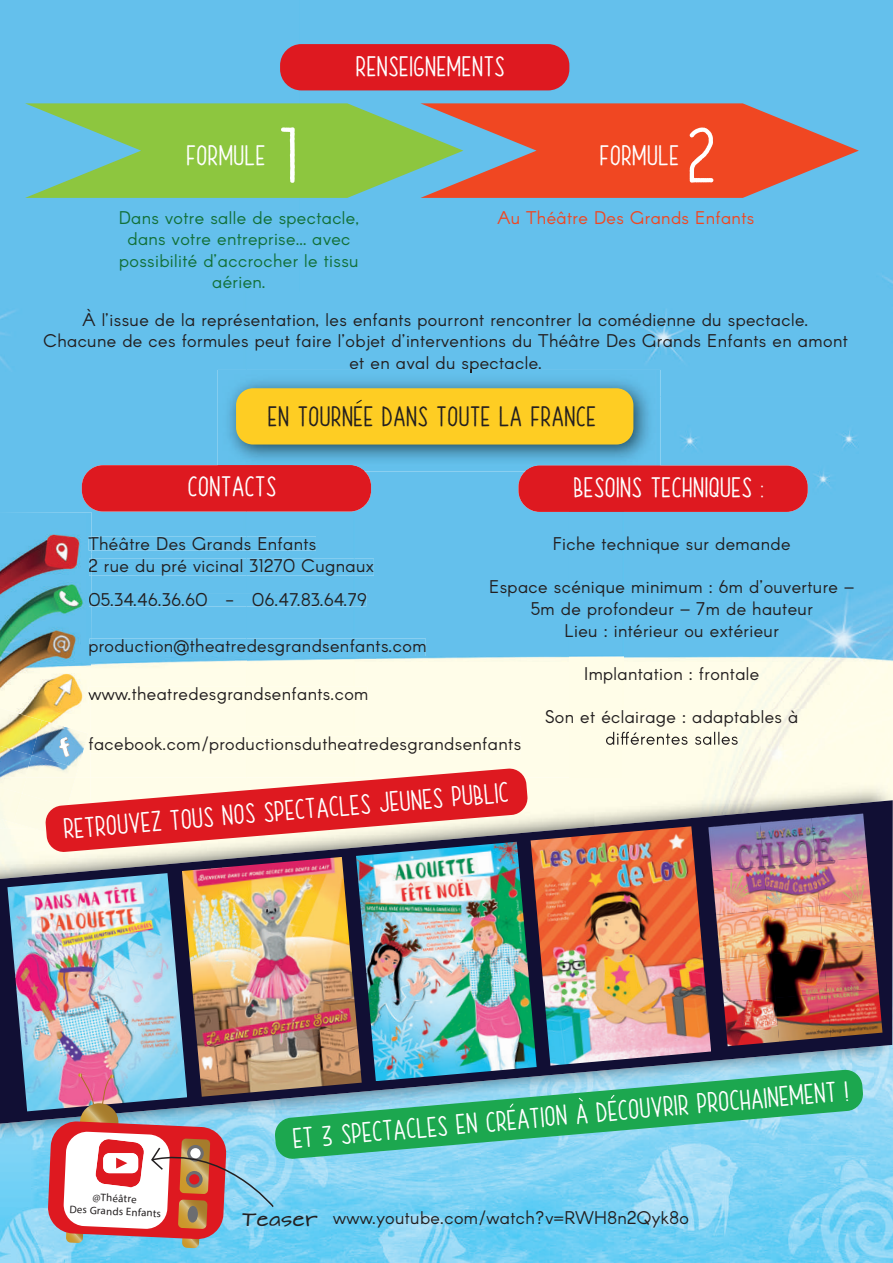
<style>
.page{position:relative;width:893px;height:1263px;background:#fff}
.page>*{position:absolute;margin:0;border:0;box-sizing:border-box;transform-origin:0 0}
.t1{font:78px "Rain Day";color:#fff}
.t2{font:28.5px "Rain Day";letter-spacing:.02em;color:#fff}
.t3{font:28.35px "Rain Day";color:#fff}
.t4{font:28.35px "Rain Day";letter-spacing:.02em;color:#231f20}
.t5{font:18px/21.6px "Arcon";letter-spacing:.02em;color:#231f20;text-align:center}
.t6{font:18px/21.6px "Arcon";letter-spacing:.02em;color:#127039;text-align:center}
.t7{font:18px "Arcon";letter-spacing:.02em;color:#f04722}
.t8{font:18px "Architects Daughter";letter-spacing:.015em;color:#231f20}
.t9{font:10.95px/13px "Myriad Pro";color:#231f20;text-align:center}
</style>
<div class="page">
<div style="left:0;top:0;width:893px;height:291px;background:#64c0ec"></div>
<div style="left:0;top:291px;width:246px;height:262px;background:#64c0ec"></div>
<div style="left:246px;top:291px;width:647px;height:105px;background:#64c0ec"></div>
<img style="left:624px;top:396px;width:269px;height:381px">
<img style="left:354px;top:471px;width:215px;height:306px">
<img style="left:246px;top:511px;width:109px;height:257px">
<img style="left:569px;top:512px;width:55px;height:265px">
<img style="left:0;top:1150px;width:893px;height:113px">
<img style="left:92px;top:553px;width:155px;height:215px">
<div style="left:92px;top:537px;width:224px;height:13px;background:#64c0ec"></div>
<div style="left:92px;top:559px;width:282px;height:17px;background:#64c0ec"></div>
<div style="left:92px;top:687px;width:275px;height:17px;background:#fffde8"></div>
<div style="left:92px;top:639px;width:334px;height:17px;background:#64c0ec"></div>
<div style="left:92px;top:593px;width:274px;height:13px;background:#64c0ec"></div>
<div style="left:350px;top:356px;width:191px;height:14px;background:#64c0ec"></div>
<div style="left:92px;top:736px;width:429px;height:17px;background:#fffde8"></div>
<svg style="left:25px;top:103px;width:834px;height:95px;background:#a9935b"></svg>
<svg style="left:606px;top:731px;width:132px;height:14px;background:#ceccbc"></svg>
<div style="left:280px;top:44px;width:289px;height:46px;background:#de1920;border-radius:21px"></div>
<div style="left:82px;top:465px;width:289px;height:46px;background:#de1920;border-radius:21px"></div>
<div style="left:518px;top:466px;width:290px;height:46px;background:#de1920;border-radius:21px"></div>
<img style="left:0;top:512px;width:92px;height:256px">
<svg style="left:89px;top:537px;width:2px;height:13px"></svg>
<svg style="left:89px;top:559px;width:2px;height:17px"></svg>
<svg style="left:88px;top:692px;width:3px;height:7px"></svg>
<svg style="left:90px;top:639px;width:1px;height:17px"></svg>
<svg style="left:89px;top:593px;width:2px;height:13px"></svg>
<svg style="left:89px;top:736px;width:2px;height:17px"></svg>
<img style="left:0;top:755px;width:25px;height:22px">
<img style="left:25px;top:755px;width:20px;height:22px">
<img style="left:0;top:708px;width:42px;height:47px">
<img style="left:32px;top:720px;width:56px;height:48px">
<img style="left:59px;top:737px;width:11px;height:20px">
<img style="left:0;top:1128px;width:47px;height:22px">
<svg style="left:0;top:800px;width:893px;height:328px;background:#7d8593"></svg>
<img style="left:7px;top:873px;width:175px;height:238px">
<img style="left:182px;top:857px;width:174px;height:216px">
<img style="left:356px;top:842px;width:181px;height:227px">
<img style="left:531px;top:826px;width:180px;height:240px">
<img style="left:708px;top:823px;width:52px;height:48px">
<img style="left:760px;top:818px;width:51px;height:48px">
<img style="left:811px;top:813px;width:56px;height:49px">
<img style="left:712px;top:866px;width:52px;height:49px">
<img style="left:764px;top:862px;width:51px;height:48px">
<img style="left:815px;top:857px;width:56px;height:49px">
<img style="left:716px;top:910px;width:51px;height:49px">
<img style="left:767px;top:906px;width:52px;height:48px">
<img style="left:819px;top:901px;width:56px;height:48px">
<img style="left:720px;top:954px;width:51px;height:48px">
<img style="left:771px;top:949px;width:52px;height:49px">
<img style="left:823px;top:945px;width:56px;height:48px">
<img style="left:724px;top:998px;width:55px;height:48px">
<img style="left:775px;top:993px;width:56px;height:49px">
<img style="left:827px;top:989px;width:55px;height:48px">
<svg style="left:274px;top:1069px;width:590px;height:90px;background:#53b198"></svg>
<svg style="left:510px;top:1103px;width:4px;height:5px"></svg>
<svg style="left:611px;top:1094px;width:4px;height:5px"></svg>
<svg style="left:579px;top:1097px;width:4px;height:5px"></svg>
<svg style="left:45px;top:768px;width:483px;height:85px;background:#db7271"></svg>
<svg style="left:47px;top:1073px;width:228px;height:175px"></svg>
<img style="left:218px;top:370px;width:442px;height:101px">
<img style="left:350px;top:370px;width:191px;height:3px">
<img style="left:218px;top:465px;width:147px;height:6px">
<img style="left:525px;top:466px;width:135px;height:5px">
<div style="left:236px;top:388px;width:397px;height:56px;background:#fecd23;border-radius:17px"></div>
<svg style="left:356px;top:400px;width:6px;height:4px"></svg>
<h2 class="t2" style="left:186px;top:141px;width:80px">FORMULE</h2>
<h1 class="t1" style="left:279px;top:117px;width:20px">1</h1>
<h2 class="t2" style="left:356px;top:52px;width:150px">RENSEIGNEMENTS</h2>
<h2 class="t2" style="left:600px;top:141px;width:80px">FORMULE</h2>
<h1 class="t1" style="left:687px;top:117px;width:30px">2</h1>
<p class="t6" style="left:119px;top:208px;width:242px">Dans votre salle de spectacle, dans votre entreprise… avec possibilité d’accrocher le tissu aérien.</p>
<p class="t7" style="left:497px;top:206px;width:258px">Au Théâtre Des Grands Enfants</p>
<p class="t5" style="left:43px;top:310px;width:806px">À l’issue de la représentation, les enfants pourront rencontrer la comédienne du spectacle.<br>Chacune de ces formules peut faire l’objet d’interventions du Théâtre Des Grands Enfants en amont et en aval du spectacle.</p>
<h3 class="t4" style="left:268px;top:402px;width:330px">EN TOURNEE DANS TOUTE LA FRANCE</h3>
<h2 class="t2" style="left:188px;top:473px;width:90px">CONTACTS</h2>
<h2 class="t2" style="left:573px;top:473px;width:192px">BESOINS TECHNIQUES :</h2>
<p class="t5" style="left:88px;top:534px;width:287px;text-align:left">Théâtre Des Grands Enfants<br>2 rue du pré vicinal 31270 Cugnaux</p>
<p class="t5" style="left:88px;top:590px;width:280px">05.34.46.36.60 - 06.47.83.64.79</p>
<p class="t5" style="left:88px;top:636px;width:340px">production@theatredesgrandsenfants.com</p>
<p class="t5" style="left:88px;top:684px;width:281px">www.theatredesgrandsenfants.com</p>
<p class="t5" style="left:553px;top:534px;width:239px">Fiche technique sur demande</p>
<p class="t5" style="left:489px;top:578px;width:367px">Espace scénique minimum : 6m d’ouverture –<br>5m de profondeur – 7m de hauteur<br>Lieu : intérieur ou extérieur</p>
<p class="t5" style="left:584px;top:664px;width:177px">Implantation : frontale</p>
<p class="t5" style="left:545px;top:707px;width:255px">Son et éclairage : adaptables à</p>
<p class="t5" style="left:88px;top:734px;width:434px">facebook.com/productionsdutheatredesgrandsenfants</p>
<h3 class="t3" style="left:63px;top:816px;width:448px;rotate:-5deg">RETROUVEZ TOUS NOS SPECTACLES JEUNES PUBLIC</h3>
<p class="t9" style="left:71px;top:1189px;width:93px;rotate:3deg">@Théâtre<br>Des Grands Enfants</p>
<h2 class="t2" style="left:292px;top:1125px;width:559px;rotate:-5deg">ET 3 SPECTACLES EN CREATION A DECOUVRIR PROCHAINEMENT !</h2>
<p class="t8" style="left:242px;top:1209px;width:77px">Teaser</p>
<p class="t5" style="left:333px;top:1208px;width:357px">www.youtube.com/watch?v=RWH8n2Qyk8o</p>
</div>
